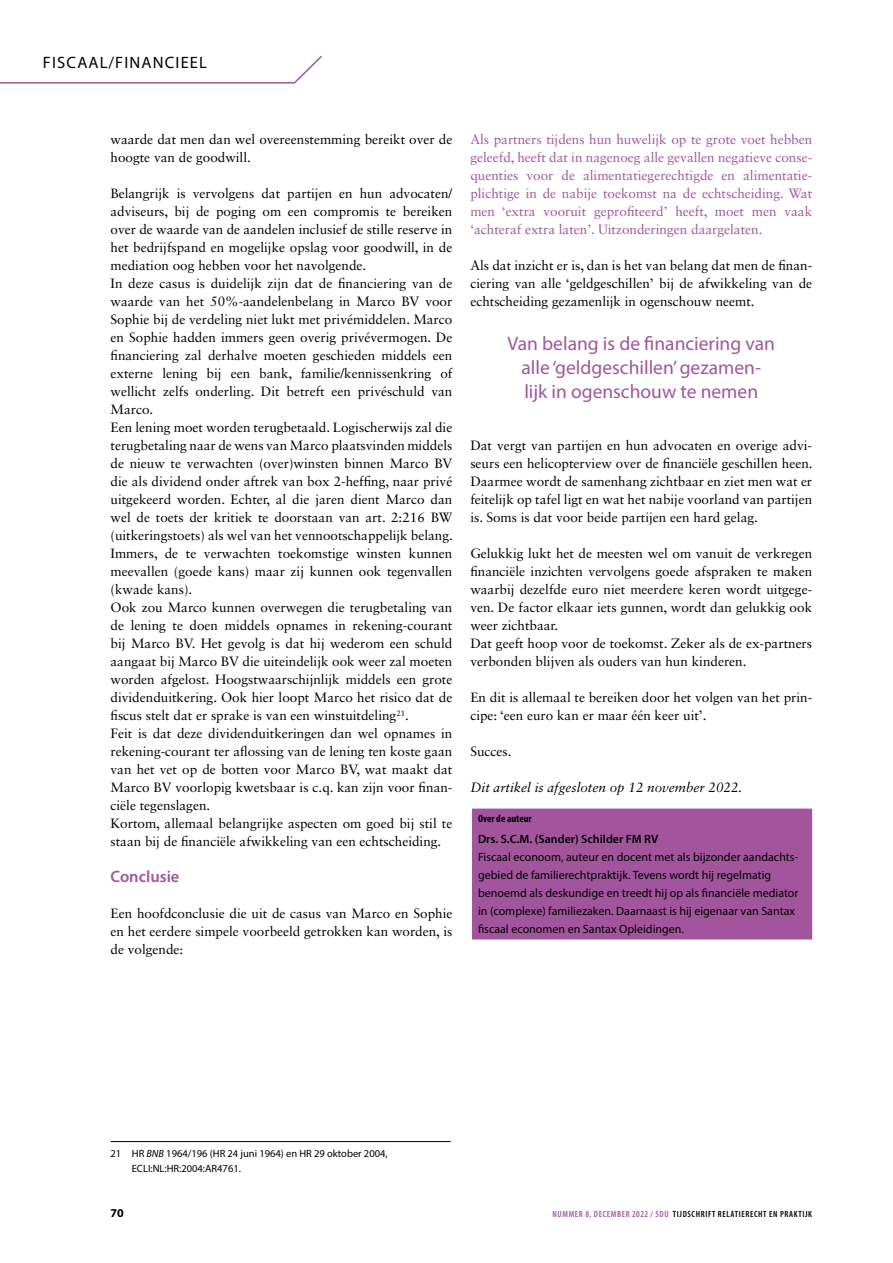
<style>
.page{position:relative;width:893px;height:1263px;background:#fff}
.page>*{position:absolute;margin:0;border:0;box-sizing:border-box;transform-origin:0 0}
.t1{font:19.5px/24px "Myriad Pro";color:#a2559d;text-align:center}
.t2{font:16.5px "Myriad Pro";color:#000}
.t3{font:600 16.5px "Myriad Pro";color:#a2559d}
.t4{font:13.5px/18px "Sabon LT Std";color:#000}
.t5{font:13.5px/18px "Sabon LT Std";color:#a2559d;text-align:justify}
.t6{font:italic 13.5px "Sabon LT Std";color:#000}
.t7{font:12px/18px "Myriad Pro";color:#000}
.t8{font:600 12px "Myriad Pro";color:#000}
.t9{font:700 12px "Myriad Pro";color:#000}
.t10{font:10.5px/15px "Myriad Pro";color:#000}
.t11{font:700 condensed 10.5px "Myriad Pro";color:#000}
.t12{font:600 condensed 9px "Myriad Pro";letter-spacing:.07em;color:#000}
.s1{font-style:italic}
.s2{color:#a2559d}
</style>
<div class="page">
<svg style="left:0;top:56px;width:322px;height:28px"></svg>
<hr style="left:111px;top:1141px;width:340px;height:1px;background:#000">
<div style="left:472px;top:808px;width:340px;height:131px;background:#a2559d"></div>
<p class="t2" style="left:43px;top:53px;width:20px">Fiscaal</p>
<p class="t2" style="left:109px;top:53px;width:17px">/financieel</p>
<p class="t4" style="left:111px;top:130px;width:343px">waarde dat men dan wel overeenstemming bereikt over de hoogte van de goodwill.</p>
<p class="t4" style="left:111px;top:184px;width:344px">Belangrijk is vervolgens dat partijen en hun advocaten/ adviseurs, bij de poging om een compromis te bereiken over de waarde van de aandelen inclusief de stille reserve in het bedrijfspand en mogelijke opslag voor goodwill, in de mediation oog hebben voor het navolgende.<br>In deze casus is duidelijk zijn dat de financiering van de waarde van het 50%-aandelenbelang in Marco BV voor Sophie bij de verdeling niet lukt met privémiddelen. Marco en Sophie hadden immers geen overig privévermogen. De financiering zal derhalve moeten geschieden middels een externe lening bij een bank, familie/kennissenkring of wellicht zelfs onderling. Dit betreft een privéschuld van Marco.<br>Een lening moet worden terugbetaald. Logischerwijs zal die terugbetaling naar de wens van Marco plaatsvinden middels de nieuw te verwachten (over)winsten binnen Marco BV die als dividend onder aftrek van box 2-heffing, naar privé uitgekeerd worden. Echter, al die jaren dient Marco dan wel de toets der kritiek te doorstaan van art. 2:216 BW (uitkeringstoets) als wel van het vennootschappelijk belang.<br>Immers, de te verwachten toekomstige winsten kunnen meevallen (goede kans) maar zij kunnen ook tegenvallen (kwade kans).<br>Ook zou Marco kunnen overwegen die terugbetaling van de lening te doen middels opnames in rekening-courant bij Marco BV. Het gevolg is dat hij wederom een schuld aangaat bij Marco BV die uiteindelijk ook weer zal moeten worden afgelost. Hoogstwaarschijnlijk middels een grote dividenduitkering. Ook hier loopt Marco het risico dat de fiscus stelt dat er sprake is van een winstuitdeling<sup>21</sup>.<br>Feit is dat deze dividenduitkeringen dan wel opnames in rekening-courant ter aflossing van de lening ten koste gaan van het vet op de botten voor Marco BV, wat maakt dat Marco BV voorlopig kwetsbaar is c.q. kan zijn voor finan&shy;ciële tegenslagen.<br>Kortom, allemaal belangrijke aspecten om goed bij stil te staan bij de financiële afwikkeling van een echtscheiding.</p>
<p class="t3" style="left:111px;top:866px;width:70px">Conclusie</p>
<p class="t4" style="left:111px;top:904px;width:343px;text-align:justify">Een hoofdconclusie die uit de casus van Marco en Sophie en het eerdere simpele voorbeeld getrokken kan worden, is de volgende:</p>
<p class="t5" style="left:470px;top:130px;width:343px">Als partners tijdens hun huwelijk op te grote voet hebben geleefd, heeft dat in nagenoeg alle gevallen negatieve conse&shy;quenties voor de alimentatiegerechtigde en alimentatie&shy;plichtige in de nabije toekomst na de echtscheiding. Wat men ‘extra vooruit geprofiteerd’ heeft, moet men vaak ‘achteraf extra laten’. Uitzonderingen daargelaten.</p>
<p class="t4" style="left:470px;top:256px;width:343px;text-align:justify">Als dat inzicht er is, dan is het van belang dat men de finan&shy;ciering van alle ‘geldgeschillen’ bij de afwikkeling van de echtscheiding gezamenlijk in ogenschouw neemt.</p>
<h1 class="t1" style="left:508px;top:331px;width:269px">Van belang is de financiering van alle ‘geldgeschillen’ gezamen-<br>lijk in ogenschouw te nemen</h1>
<p class="t4" style="left:470px;top:436px;width:344px;text-align:justify">Dat vergt van partijen en hun advocaten en overige advi&shy;seurs een helicopterview over de financiële geschillen heen.<br>Daarmee wordt de samenhang zichtbaar en ziet men wat er feitelijk op tafel ligt en wat het nabije voorland van partijen is. Soms is dat voor beide partijen een hard gelag.</p>
<p class="t4" style="left:470px;top:544px;width:343px">Gelukkig lukt het de meesten wel om vanuit de verkregen financiële inzichten vervolgens goede afspraken te maken waarbij dezelfde euro niet meerdere keren wordt uitgege&shy;ven. De factor elkaar iets gunnen, wordt dan gelukkig ook weer zichtbaar.<br>Dat geeft hoop voor de toekomst. Zeker als de ex-partners verbonden blijven als ouders van hun kinderen.</p>
<p class="t4" style="left:470px;top:688px;width:343px">En dit is allemaal te bereiken door het volgen van het prin&shy;cipe: ‘een euro kan er maar één keer uit’.</p>
<p class="t4" style="left:470px;top:742px;width:43px">Succes.</p>
<p class="t6" style="left:470px;top:779px;width:273px">Dit artikel is afgesloten op 12 november 2022.</p>
<p class="t11" style="left:478px;top:812px;width:55px">Over de auteur</p>
<p class="t8" style="left:478px;top:832px;width:182px">Drs. S.C.M. (Sander) Schilder FM RV</p>
<p class="t7" style="left:478px;top:848px;width:322px">Fiscaal econoom, auteur en docent met als bijzonder aandachts&shy;gebied de familierechtpraktijk. Tevens wordt hij regelmatig benoemd als deskundige en treedt hij op als financiële mediator in (complexe) familiezaken. Daarnaast is hij eigenaar van Santax fiscaal economen en Santax Opleidingen.</p>
<p class="t10" style="left:132px;top:1145px;width:257px;text-indent:-21px">21 HR <span class="s1">BNB</span> 1964/196 (HR 24 juni 1964) en HR 29 oktober 2004,<br>ECLI:NL:HR:2004:AR4761.</p>
<p class="t9" style="left:111px;top:1205px;width:15px">70</p>
<p class="t12" style="left:552px;top:1208px;width:261px"><span class="s2">NUMMER 8, DECEMBER 2022 / SDU</span> TIJDSCHRIFT RELATIERECHT EN PRAKTIJK</p>
</div>
